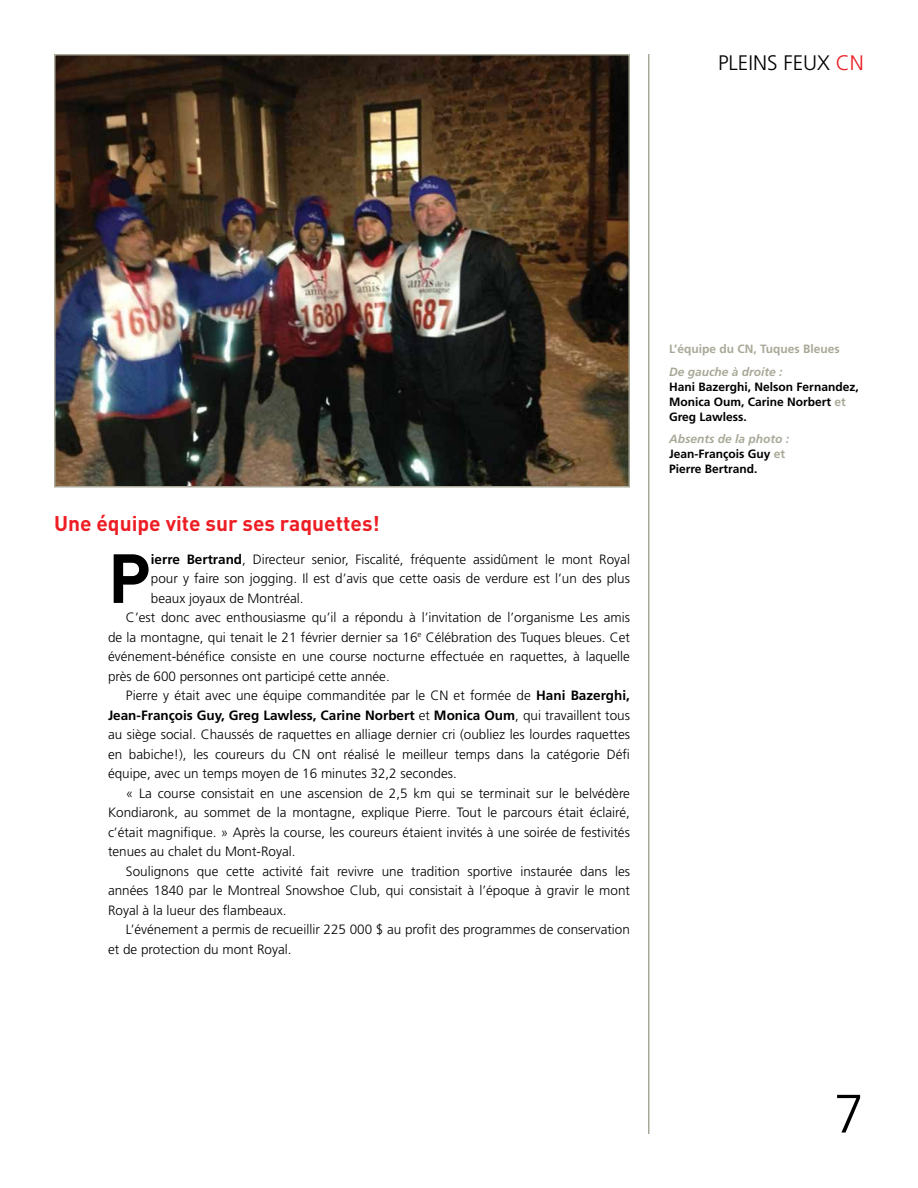
<style>
.page{position:relative;width:918px;height:1188px;background:#fff}
.page>*{position:absolute;margin:0;border:0;box-sizing:border-box;transform-origin:0 0}
.t1{font:700 68.25px "DIN";color:#000}
.t2{font:300 54px "Frutiger LT Std";color:#000}
.t3{font:700 21px "DIN";color:#ed1d24}
.t4{font:300 21px "Frutiger LT Std";color:#000}
.t5{font:300 13.5px "Frutiger LT Std";color:#000}
.t6{font:700 13.5px "Frutiger LT Std";color:#000}
.t7{font:700 12px/15px "Frutiger LT Std";color:#000}
.t8{font:700 12px "Frutiger LT Std";color:#a9a898}
.t9{font:italic 700 12px "Frutiger LT Std";color:#a9a898}
.s1{color:#ed1d24}
.s2{font-weight:700}
.s3{font-weight:300}
.s4{color:#a9a898}
.s5{font-style:italic;color:#a9a898}
</style>
<div class="page">
<hr style="left:648px;top:54px;width:2px;height:1080px;background:#a9a898">
<img style="left:57px;top:57px;width:570px;height:428px">
<div style="left:54px;top:54px;width:576px;height:434px;border:2px solid #a9a898"></div>
<h3 class="t4" style="left:718px;top:51px;width:147px">PLEINS FEUX <span class="s1">CN</span></h3>
<h3 class="t3" style="left:54px;top:510px;width:327px">Une équipe vite sur ses raquettes!</h3>
<h1 class="t1" style="left:108px;top:534px;width:44px">P</h1>
<p class="t5" style="left:151px;top:552px;width:481px"><span class="s2">ierre Bertrand</span>, Directeur senior, Fiscalité, fréquente assidûment le mont Royal</p>
<p class="t5" style="left:151px;top:571px;width:481px">pour y faire son jogging. Il est d’avis que cette oasis de verdure est l’un des plus</p>
<p class="t5" style="left:151px;top:591px;width:154px">beaux joyaux de Montréal.</p>
<p class="t5" style="left:126px;top:610px;width:505px">C’est donc avec enthousiasme qu’il a répondu à l’invitation de l’organisme Les amis</p>
<p class="t5" style="left:108px;top:630px;width:523px">de la montagne, qui tenait le 21 février dernier sa 16<sup>e</sup> Célébration des Tuques bleues. Cet</p>
<p class="t5" style="left:108px;top:649px;width:524px">événement-bénéfice consiste en une course nocturne effectuée en raquettes, à laquelle</p>
<p class="t5" style="left:108px;top:669px;width:283px">près de 600 personnes ont participé cette année.</p>
<p class="t5" style="left:126px;top:688px;width:505px">Pierre y était avec une équipe commanditée par le CN et formée de <span class="s2">Hani Bazerghi,</span></p>
<p class="t6" style="left:108px;top:707px;width:524px">Jean-François Guy, Greg Lawless, Carine Norbert <span class="s3">et</span> Monica Oum<span class="s3">, qui travaillent tous</span></p>
<p class="t5" style="left:108px;top:727px;width:524px">au siège social. Chaussés de raquettes en alliage dernier cri (oubliez les lourdes raquettes</p>
<p class="t5" style="left:108px;top:747px;width:523px">en babiche!), les coureurs du CN ont réalisé le meilleur temps dans la catégorie Défi</p>
<p class="t5" style="left:108px;top:766px;width:350px">équipe, avec un temps moyen de 16 minutes 32,2 secondes.</p>
<p class="t5" style="left:126px;top:786px;width:506px">« La course consistait en une ascension de 2,5 km qui se terminait sur le belvédère</p>
<p class="t5" style="left:108px;top:805px;width:523px">Kondiaronk, au sommet de la montagne, explique Pierre. Tout le parcours était éclairé,</p>
<p class="t5" style="left:108px;top:825px;width:523px">c’était magnifique. » Après la course, les coureurs étaient invités à une soirée de festivités</p>
<p class="t5" style="left:108px;top:844px;width:189px">tenues au chalet du Mont-Royal.</p>
<p class="t5" style="left:126px;top:864px;width:506px">Soulignons que cette activité fait revivre une tradition sportive instaurée dans les</p>
<p class="t5" style="left:108px;top:883px;width:524px">années 1840 par le Montreal Snowshoe Club, qui consistait à l’époque à gravir le mont</p>
<p class="t5" style="left:108px;top:903px;width:180px">Royal à la lueur des flambeaux.</p>
<p class="t5" style="left:126px;top:922px;width:505px">L’événement a permis de recueillir 225 000 $ au profit des programmes de conservation</p>
<p class="t5" style="left:108px;top:942px;width:185px">et de protection du mont Royal.</p>
<p class="t8" style="left:669px;top:342px;width:172px">L’équipe du CN, Tuques Bleues</p>
<p class="t9" style="left:669px;top:365px;width:115px">De gauche à droite :</p>
<p class="t7" style="left:669px;top:379px;width:191px">Hani Bazerghi, Nelson Fernandez,<br>Monica Oum, Carine Norbert <span class="s4">et<br></span>Greg Lawless.</p>
<p class="t7" style="left:669px;top:432px;width:122px"><span class="s5">Absents de la photo :<br></span>Jean-François Guy <span class="s4">et<br></span>Pierre Bertrand.</p>
<h2 class="t2" style="left:834px;top:1083px;width:32px">7</h2>
</div>
